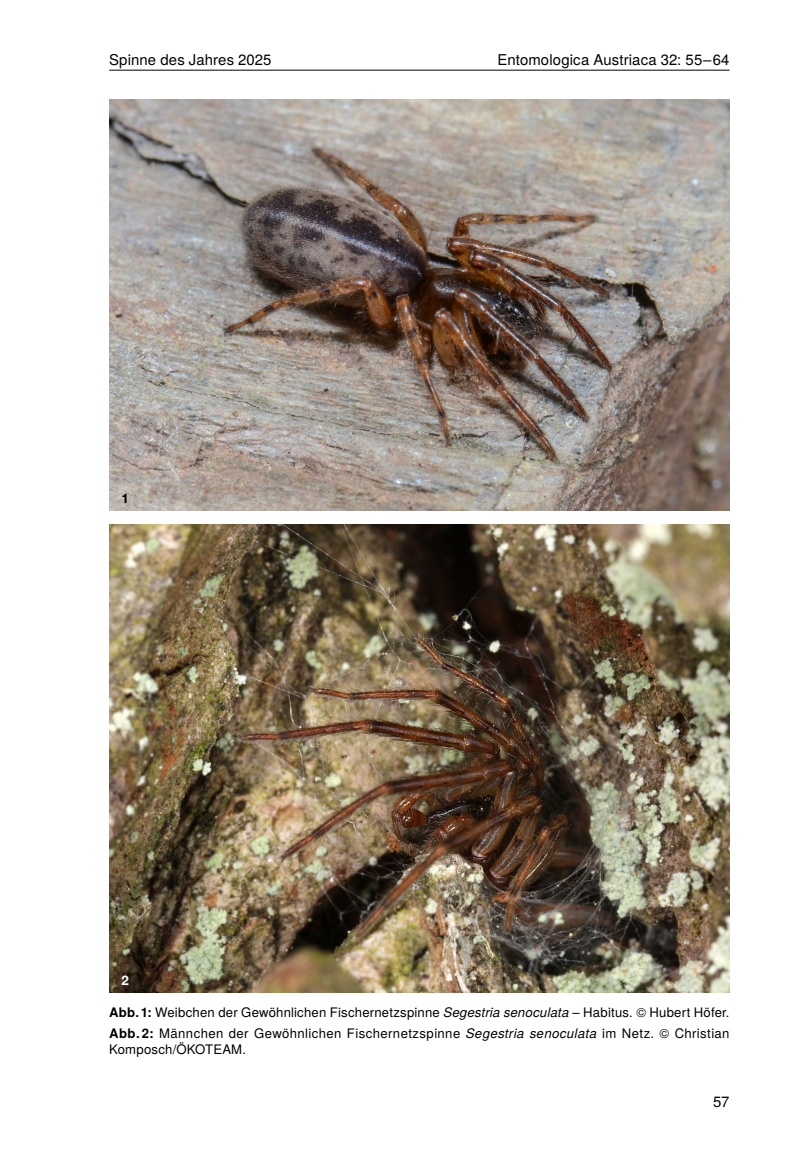
<style>
.page{position:relative;width:809px;height:1176px;background:#fff}
.page>*{position:absolute;margin:0;border:0;box-sizing:border-box;transform-origin:0 0}
.t1{font:14.88px "Te X Gyre Heros";letter-spacing:.005em;color:#000}
.EA_Autoren_Kontakt{font:13.12px/15.8px "Te X Gyre Heros";letter-spacing:.02em;color:#000}
.t2{font:700 13.12px "Helvetica Neue";color:#000}
.t3{font:700 13.12px "Helvetica Neue";color:#fff}
.s1{font-weight:700}
.s2{font-style:italic}
</style>
<div class="page">
<hr style="left:109px;top:70px;width:620px;height:1px;background:#000">
<img style="left:109px;top:99px;width:620px;height:411px">
<img style="left:109px;top:525px;width:620px;height:467px">
<p class="t1" style="left:109px;top:48px;width:164px">Spinne des Jahres 2025</p>
<p class="t1" style="left:497px;top:48px;width:233px">Entomologica Austriaca 32: 55–64</p>
<p class="t2" style="left:122px;top:488px;width:9px">1</p>
<p class="t3" style="left:122px;top:970px;width:9px">2</p>
<p class="EA_Autoren_Kontakt" style="left:109px;top:1004px;width:622px"><span class="s1">Abb.1:</span> Weibchen der Gewöhnlichen Fischernetzspinne <span class="s2">Segestria senoculata</span> – Habitus. © Hubert Höfer.</p>
<p class="EA_Autoren_Kontakt" style="left:109px;top:1025px;width:622px"><span class="s1">Abb. 2:</span> Männchen der Gewöhnlichen Fischernetzspinne <span class="s2">Segestria senoculata</span> im Netz. © Christian<br>Komposch/ÖKOTEAM.</p>
<p class="t1" style="left:713px;top:1089px;width:18px">57</p>
</div>
